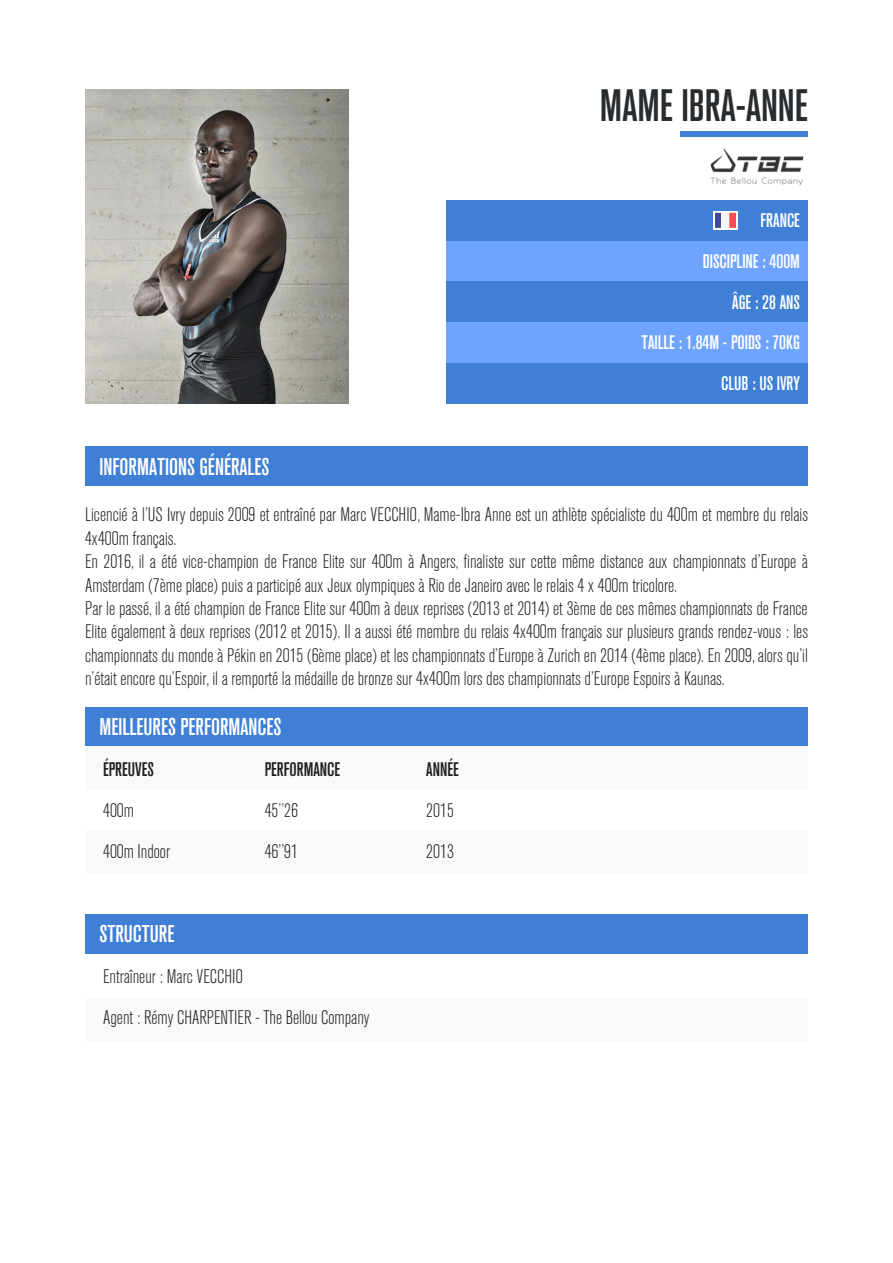
<style>
.page{position:relative;width:893px;height:1263px;background:#fff}
.page>*{position:absolute;margin:0;border:0;box-sizing:border-box;transform-origin:0 0}
.t1{font:500 condensed 45px "Akzidenz Grotesk BQ";color:#292c2f}
.t2{font:500 condensed 24px "Akzidenz Grotesk BQ";color:#fff}
.t3{font:300 condensed 19.5px/23.4px "Akzidenz Grotesk BQ";color:#231f20}
.t4{font:500 condensed 19.5px "Akzidenz Grotesk BQ";color:#fff}
.t5{font:500 condensed 19.5px "Akzidenz Grotesk BQ";color:#231f20}
</style>
<div class="page">
<div style="left:85px;top:998px;width:723px;height:43px;background:#f8faf9"></div>
<div style="left:446px;top:201px;width:362px;height:202px;background:#6ea3ff"></div>
<div style="left:85px;top:446px;width:723px;height:40px;background:#3f7fd6"></div>
<div style="left:85px;top:707px;width:723px;height:39px;background:#3f7fd6"></div>
<div style="left:85px;top:746px;width:723px;height:44px;background:#f8faf9"></div>
<div style="left:85px;top:830px;width:723px;height:44px;background:#f8faf9"></div>
<div style="left:85px;top:914px;width:723px;height:39px;background:#3f7fd6"></div>
<div style="left:681px;top:132px;width:127px;height:5px;background:#3f7fd6"></div>
<div style="left:446px;top:201px;width:362px;height:40px;background:#3f7fd6"></div>
<svg style="left:713px;top:211px;width:25px;height:18px"></svg>
<div style="left:446px;top:282px;width:362px;height:40px;background:#3f7fd6"></div>
<div style="left:446px;top:363px;width:362px;height:40px;background:#3f7fd6"></div>
<img style="left:710px;top:148px;width:94px;height:38px">
<img style="left:85px;top:89px;width:264px;height:314px">
<svg style="left:715px;top:213px;width:7px;height:15px"></svg>
<div style="left:722px;top:213px;width:7px;height:15px;background:#f5f5f6"></div>
<svg style="left:729px;top:213px;width:7px;height:15px"></svg>
<p class="t1" style="left:600px;top:80px;width:210px">MAME IBRA-ANNE</p>
<p class="t2" style="left:99px;top:453px;width:171px">INFORMATIONS GÉNÉRALES</p>
<p class="t4" style="left:761px;top:209px;width:41px">FRANCE</p>
<p class="t4" style="left:703px;top:250px;width:99px">DISCIPLINE : 400M</p>
<p class="t4" style="left:732px;top:291px;width:69px">ÂGE : 28 ANS</p>
<p class="t4" style="left:642px;top:332px;width:160px">TAILLE : 1.84M - POIDS : 70KG</p>
<p class="t4" style="left:721px;top:372px;width:80px">CLUB : US IVRY</p>
<p class="t3" style="left:85px;top:503px;width:725px">Licencié à l’US Ivry depuis 2009 et entraîné par Marc VECCHIO, Mame-Ibra Anne est un athlète spécialiste du 400m et membre du relais<br>4x400m français.</p>
<p class="t3" style="left:85px;top:550px;width:724px">En 2016, il a été vice-champion de France Elite sur 400m à Angers, finaliste sur cette même distance aux championnats d’Europe à<br>Amsterdam (7ème place) puis a participé aux Jeux olympiques à Rio de Janeiro avec le relais 4 x 400m tricolore.</p>
<p class="t3" style="left:85px;top:597px;width:724px;text-align:justify">Par le passé, il a été champion de France Elite sur 400m à deux reprises (2013 et 2014) et 3ème de ces mêmes championnats de France Elite également à deux reprises (2012 et 2015). Il a aussi été membre du relais 4x400m français sur plusieurs grands rendez-vous : les championnats du monde à Pékin en 2015 (6ème place) et les championnats d’Europe à Zurich en 2014 (4ème place). En 2009, alors qu’il n’était encore qu’Espoir, il a remporté la médaille de bronze sur 4x400m lors des championnats d’Europe Espoirs à Kaunas.</p>
<p class="t2" style="left:99px;top:713px;width:184px">MEILLEURES PERFORMANCES</p>
<p class="t5" style="left:103px;top:758px;width:52px">ÉPREUVES</p>
<p class="t3" style="left:103px;top:799px;width:32px">400m</p>
<p class="t3" style="left:103px;top:840px;width:69px">400m Indoor</p>
<p class="t2" style="left:99px;top:920px;width:76px">STRUCTURE</p>
<p class="t5" style="left:265px;top:758px;width:77px">PERFORMANCE</p>
<p class="t3" style="left:265px;top:799px;width:35px">45’’26</p>
<p class="t3" style="left:265px;top:840px;width:35px">46’’91</p>
<p class="t3" style="left:103px;top:965px;width:142px">Entraîneur : Marc VECCHIO</p>
<p class="t3" style="left:103px;top:1006px;width:268px">Agent : Rémy CHARPENTIER - The Bellou Company</p>
<p class="t5" style="left:426px;top:758px;width:34px">ANNÉE</p>
<p class="t3" style="left:426px;top:799px;width:29px">2015</p>
<p class="t3" style="left:426px;top:840px;width:29px">2013</p>
</div>
